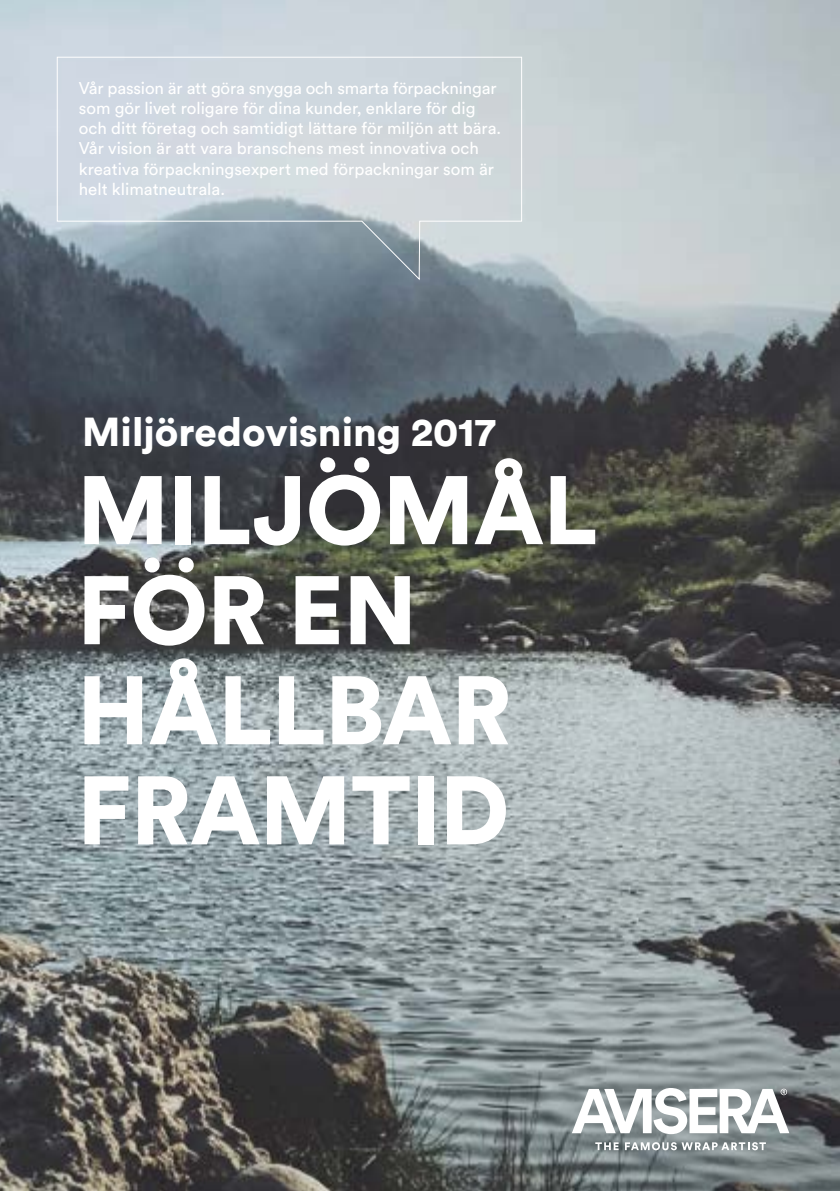
<style>
.page{position:relative;width:840px;height:1191px;background:#fff}
.page>*{position:absolute;margin:0;border:0;box-sizing:border-box;transform-origin:0 0}
.t1{font:900 96px/100px "Circular Pro";letter-spacing:-.01em;color:#fff}
.t2{font:900 40px "Circular Pro";color:#fff}
.t3{font:16.8px/20.2px "Circular Pro";color:#fff}
</style>
<div class="page">
<img style="left:0;top:0;width:839px;height:1191px">
<svg style="left:571px;top:1088px;width:218px;height:46px"></svg>
<svg style="left:595px;top:1142px;width:23px;height:8px"></svg>
<svg style="left:624px;top:1142px;width:141px;height:8px"></svg>
<svg style="left:56px;top:56px;width:466px;height:225px;background:#bec8d0"></svg>
<p class="t3" style="left:79px;top:77px;width:424px">Vår passion är att göra snygga och smarta förpackningar som gör livet roligare för dina kunder, enklare för dig och ditt företag och samtidigt lättare för miljön att bära.<br>Vår vision är att vara branschens mest innovativa och kreativa förpackningsexpert med förpackningar som är helt klimatneutrala.</p>
<h2 class="t2" style="left:82px;top:404px;width:415px">Miljöredovisning 2017</h2>
<h1 class="t1" style="left:77px;top:456px;width:521px">MILJÖMÅL<br>FÖR EN<br>HÅLLBAR<br>FRAMTID</h1>
</div>
